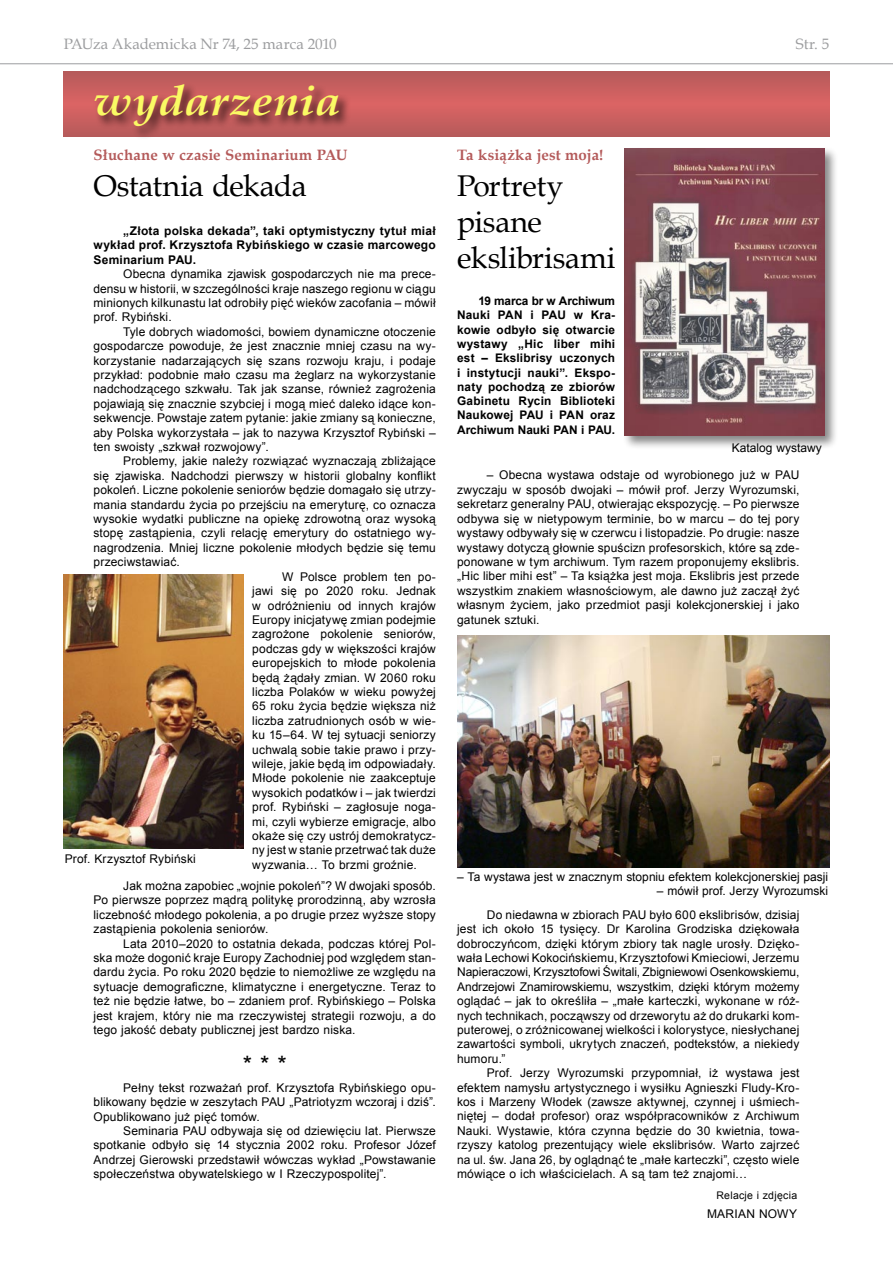
<style>
.page{position:relative;width:893px;height:1263px;background:#fff}
.page>*{position:absolute;margin:0;border:0;box-sizing:border-box;transform-origin:0 0}
.t1{font:italic 700 42px "Book Antiqua";letter-spacing:.005em;color:#fafa64;scale:1.1 1}
.t2{font:30px/36px "Book Antiqua";letter-spacing:-.01em;color:#000}
.t3{font:24px "Arial";color:#000}
.t4{font:700 15px "Book Antiqua";letter-spacing:.01em;color:#b45a5a}
.t5{font:15px "Book Antiqua";letter-spacing:.005em;color:#9c9d9f}
.t6{font:12px/14.4px "Arial";letter-spacing:.01em;color:#000;text-align:justify}
.t7{font:700 12px/14.4px "Arial";letter-spacing:.02em;color:#000;text-align:justify}
.t8{font:700 11.85px/14.2px "Arial";letter-spacing:.015em;color:#000;text-align:justify}
.t9{font:700 11.85px/14.2px "Arial";letter-spacing:-.01em;color:#000}
.t10{font:700 11.85px/14.4px "Arial";letter-spacing:-.005em;color:#000;text-align:right}
.t11{font:10.5px "Arial";letter-spacing:.025em;color:#000}
</style>
<div class="page">
<hr style="left:0;top:63px;width:893px;height:1px;background:#9c9d9f">
<svg style="left:64px;top:71px;width:765px;height:65px;background:#c65e5e"></svg>
<div style="left:92px;top:82px;width:259px;height:57px;background:#000;opacity:.75"></div>
<img style="left:64px;top:574px;width:180px;height:275px">
<div style="left:622px;top:147px;width:216px;height:303px;background:#000;opacity:.48"></div>
<img style="left:625px;top:149px;width:199px;height:286px">
<img style="left:457px;top:636px;width:372px;height:231px">
<p class="t5" style="left:64px;top:34px;width:274px">PAUza Akademicka Nr 74, 25 marca 2010</p>
<p class="t5" style="left:796px;top:34px;width:35px">Str. 5</p>
<h1 class="t1" style="left:94px;top:71px;width:226px">wydarzenia</h1>
<p class="t4" style="left:94px;top:144px;width:255px">Słuchane w czasie Seminarium PAU</p>
<h2 class="t2" style="left:94px;top:167px;width:215px">Ostatnia dekada</h2>
<p class="t7" style="left:94px;top:224px;width:344px;text-indent:30px">„Złota polska dekada”, taki optymistyczny tytuł miał wykład prof. Krzysztofa Rybińskiego w czasie marcowego Seminarium PAU.</p>
<p class="t6" style="left:94px;top:267px;width:344px;text-indent:30px">Obecna dynamika zjawisk gospodarczych nie ma prece&shy;densu w historii, w szczególności kraje naszego regionu w ciągu minionych kilkunastu lat odrobiły pięć wieków zacofania – mówił prof. Rybiński.</p>
<p class="t6" style="left:94px;top:324px;width:344px;text-indent:30px">Tyle dobrych wiadomości, bowiem dynamiczne otoczenie gospodarcze powoduje, że jest znacznie mniej czasu na wy&shy;korzystanie nadarzających się szans rozwoju kraju, i podaje przykład: podobnie mało czasu ma żeglarz na wykorzystanie nadchodzącego szkwału. Tak jak szanse, również zagrożenia pojawiają się znacznie szybciej i mogą mieć daleko idące kon&shy;sekwencje. Powstaje zatem pytanie: jakie zmiany są konieczne, aby Polska wykorzystała – jak to nazywa Krzysztof Rybiński – ten swoisty „szkwał rozwojowy”.</p>
<p class="t6" style="left:94px;top:454px;width:344px;text-indent:30px">Problemy, jakie należy rozwiązać wyznaczają zbliżające się zjawiska. Nadchodzi pierwszy w historii globalny konflikt pokoleń. Liczne pokolenie seniorów będzie domagało się utrzy&shy;mania standardu życia po przejściu na emeryturę, co oznacza wysokie wydatki publiczne na opiekę zdrowotną oraz wysoką stopę zastąpienia, czyli relację emerytury do ostatniego wy&shy;nagrodzenia. Mniej liczne pokolenie młodych będzie się temu przeciwstawiać.</p>
<p class="t6" style="left:65px;top:852px;width:133px">Prof. Krzysztof Rybiński</p>
<p class="t6" style="left:252px;top:569px;width:185px;text-indent:30px">W Polsce problem ten po&shy;jawi się po 2020 roku. Jednak w odróżnieniu od innych krajów Europy inicjatywę zmian podejmie zagrożone pokolenie seniorów, podczas gdy w większości krajów europejskich to młode pokolenia będą żądały zmian. W 2060 roku liczba Polaków w wieku powyżej 65 roku życia będzie większa niż liczba zatrudnionych osób w wie&shy;ku 15–64. W tej sytuacji seniorzy uchwalą sobie takie prawo i przy&shy;wileje, jakie będą im odpowiadały.<br>Młode pokolenie nie zaakceptuje wysokich podatków i – jak twierdzi prof. Rybiński – zagłosuje noga&shy;mi, czyli wybierze emigracje, albo okaże się czy ustrój demokratycz&shy;ny jest w stanie przetrwać tak duże wyzwania… To brzmi groźnie.</p>
<p class="t6" style="left:94px;top:879px;width:344px;text-indent:30px">Jak można zapobiec „wojnie pokoleń”? W dwojaki sposób.<br>Po pierwsze poprzez mądrą politykę prorodzinną, aby wzrosła liczebność młodego pokolenia, a po drugie przez wyższe stopy zastąpienia pokolenia seniorów.</p>
<p class="t6" style="left:94px;top:936px;width:344px;text-indent:30px">Lata 2010–2020 to ostatnia dekada, podczas której Pol&shy;ska może dogonić kraje Europy Zachodniej pod względem stan&shy;dardu życia. Po roku 2020 będzie to niemożliwe ze względu na sytuacje demograficzne, klimatyczne i energetyczne. Teraz to też nie będzie łatwe, bo – zdaniem prof. Rybińskiego – Polska jest krajem, który nie ma rzeczywistej strategii rozwoju, a do tego jakość debaty publicznej jest bardzo niska.</p>
<h3 class="t3" style="left:243px;top:1049px;width:46px">* * *</h3>
<p class="t6" style="left:94px;top:1080px;width:344px;text-indent:30px">Pełny tekst rozważań prof. Krzysztofa Rybińskiego opu&shy;blikowany będzie w zeszytach PAU „Patriotyzm wczoraj i dziś”.<br>Opublikowano już pięć tomów.</p>
<p class="t6" style="left:94px;top:1124px;width:344px;text-indent:30px">Seminaria PAU odbywaja się od dziewięciu lat. Pierwsze spotkanie odbyło się 14 stycznia 2002 roku. Profesor Józef Andrzej Gierowski przedstawił wówczas wykład „Powstawanie społeczeństwa obywatelskiego w I Rzeczypospolitej”.</p>
<p class="t4" style="left:457px;top:144px;width:148px">Ta książka jest moja!</p>
<h2 class="t2" style="left:457px;top:167px;width:160px">Portrety pisane ekslibrisami</h2>
<p class="t9" style="left:457px;top:294px;width:160px;text-indent:21px">19 marca br w Archiwum<br>Nauki PAN</p>
<p class="t8" style="left:457px;top:309px;width:160px;text-indent:73px">i PAU w Kra&shy;kowie odbyło się otwarcie wystawy „Hic liber mihi est – Ekslibrisy uczonych i instytucji nauki”. Ekspo&shy;naty pochodzą ze zbiorów Gabinetu Rycin Biblioteki N aukowej PAU i PAN</p>
<p class="t10" style="left:457px;top:408px;width:160px">oraz<br>Archiwum N auki PAN i PAU.</p>
<p class="t6" style="left:732px;top:441px;width:92px">Katalog wystawy</p>
<p class="t6" style="left:457px;top:468px;width:344px;text-indent:30px">– Obecna wystawa odstaje od wyrobionego już w PAU zwyczaju w sposób dwojaki – mówił prof. Jerzy Wyrozumski, sekretarz generalny PAU, otwierając ekspozycję. – Po pierwsze odbywa się w nietypowym terminie, bo w marcu – do tej pory wystawy odbywały się w czerwcu i listopadzie. Po drugie: nasze wystawy dotyczą głownie spuścizn profesorskich, które są zde&shy;ponowane w tym archiwum. Tym razem proponujemy ekslibris. „Hic liber mihi est” – Ta książka jest moja. Ekslibris jest przede wszystkim znakiem własnościowym, ale dawno już zaczął żyć własnym życiem, jako przedmiot pasji kolekcjonerskiej i jako gatunek sztuki.</p>
<p class="t6" style="left:457px;top:870px;width:372px">– Ta wystawa jest w znacznym stopniu efektem kolekcjonerskiej pasji</p>
<p class="t6" style="left:657px;top:884px;width:173px">– mówił prof. Jerzy Wyrozumski</p>
<p class="t6" style="left:457px;top:907px;width:344px;text-indent:30px">Do niedawna w zbiorach PAU było 600 ekslibrisów, dzisiaj jest ich około 15 tysięcy. Dr Karolina Grodziska dziękowała dobroczyńcom, dzięki którym zbiory tak nagle urosły. Dzięko&shy;wała Lechowi Kokocińskiemu, Krzysztofowi Kmieciowi, Jerzemu Napieraczowi, Krzysztofowi Świtali, Zbigniewowi Osenkowskiemu, Andrzejowi Znamirowskiemu, wszystkim, dzięki którym możemy oglądać – jak to określiła – „małe karteczki, wykonane w róż&shy;nych technikach, począwszy od drzeworytu aż do drukarki kom&shy;puterowej, o zróżnicowanej wielkości i kolorystyce, niesłychanej zawartości symboli, ukrytych znaczeń, podtekstów, a niekiedy humoru.”</p>
<p class="t6" style="left:457px;top:1066px;width:344px;text-indent:30px">Prof. Jerzy Wyrozumski przypomniał, iż wystawa jest efektem namysłu artystycznego i wysiłku Agnieszki Fludy-Kro&shy;kos i Marzeny Włodek (zawsze aktywnej, czynnej i uśmiech&shy;niętej – dodał profesor) oraz współpracowników z Archiwum Nauki. Wystawie, która czynna będzie do 30 kwietnia, towa&shy;rzyszy katolog prezentujący wiele ekslibrisów. Warto zajrzeć na ul. św. Jana 26, by oglądnąć te „małe karteczki”, często wiele mówiące o ich właścicielach. A są tam też znajomi…</p>
<p class="t11" style="left:716px;top:1189px;width:82px">Relacje i zdjęcia</p>
<p class="t6" style="left:707px;top:1207px;width:19px">Marian</p>
<p class="t6" style="left:759px;top:1207px;width:20px">Nowy</p>
</div>
